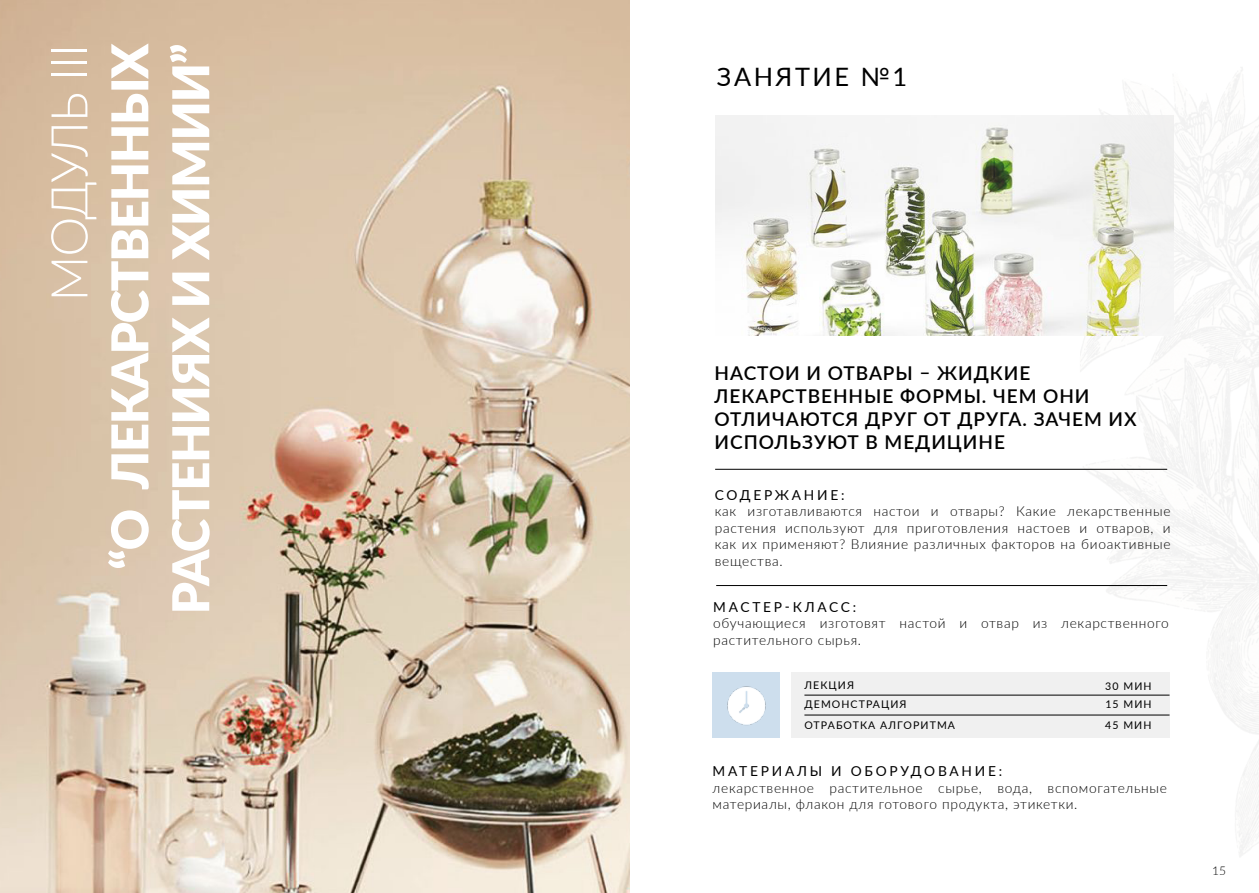
<style>
.page{position:relative;width:1259px;height:893px;background:#fff}
.page>*{position:absolute;margin:0;border:0;box-sizing:border-box;transform-origin:0 0}
.t1{font:900 50.7px/60.9px "Lato";letter-spacing:-.025em;color:#fff;text-align:right}
.t2{font:300 50.7px "Lato";letter-spacing:-.03em;color:#fff}
.t3{font:25.35px "Lato";letter-spacing:.1em;color:#000}
.t4{font:600 19.05px/22.8px "Lato";letter-spacing:.05em;color:#000}
.t5{font:300 13.8px/16.5px "Lato";letter-spacing:.05em;color:#000}
.t6{font:13.8px "Lato";letter-spacing:.2em;color:#000}
.t7{font:300 12px "Lato";color:#000}
.t8{font:10.5px "Lato";letter-spacing:.1em;color:#000}
</style>
<div class="page">
<img style="left:0;top:0;width:629px;height:893px">
<img style="left:716px;top:116px;width:458px;height:220px">
<hr style="left:715px;top:469px;width:452px;height:1px;background:#000">
<hr style="left:716px;top:585px;width:451px;height:1px;background:#000">
<div style="left:791px;top:672px;width:378px;height:65px;background:#f0f0f0"></div>
<div style="left:712px;top:672px;width:68px;height:65px;background:#cddeed"></div>
<hr style="left:804px;top:695px;width:365px;height:1px;background:#000">
<hr style="left:804px;top:715px;width:365px;height:1px;background:#000">
<img style="left:727px;top:686px;width:39px;height:39px">
<h1 class="t2" style="left:34px;top:302px;width:259px;rotate:-90deg">МОДУЛЬ III</h1>
<h1 class="t1" style="left:97px;top:614px;width:573px;rotate:-90deg">“О ЛЕКАРСТВЕННЫХ<br>РАСТЕНИЯХ И ХИМИИ”</h1>
<h2 class="t3" style="left:717px;top:59px;width:192px">ЗАНЯТИЕ №1</h2>
<h3 class="t4" style="left:714px;top:361px;width:423px">НАСТОИ И ОТВАРЫ – ЖИДКИЕ<br>ЛЕКАРСТВЕННЫЕ ФОРМЫ. ЧЕМ ОНИ<br>ОТЛИЧАЮТСЯ ДРУГ ОТ ДРУГА. ЗАЧЕМ ИХ<br>ИСПОЛЬЗУЮТ В МЕДИЦИНЕ</h3>
<p class="t6" style="left:715px;top:485px;width:131px">СОДЕРЖАНИЕ:</p>
<p class="t5" style="left:715px;top:502px;width:457px;text-align:justify">как изготавливаются настои и отвары? Какие лекарственные растения используют для приготовления настоев и отваров, и как их применяют? Влияние различных факторов на биоактивные вещества.</p>
<p class="t6" style="left:713px;top:597px;width:145px">МАСТЕР-КЛАСС:</p>
<p class="t5" style="left:713px;top:614px;width:457px">обучающиеся изготовят настой и отвар из лекарственного растительного сырья.</p>
<p class="t8" style="left:804px;top:678px;width:51px">ЛЕКЦИЯ</p>
<p class="t8" style="left:1105px;top:679px;width:48px">30 МИН</p>
<p class="t8" style="left:804px;top:696px;width:104px">ДЕМОНСТРАЦИЯ</p>
<p class="t8" style="left:1105px;top:696px;width:48px">15 МИН</p>
<p class="t8" style="left:804px;top:718px;width:152px">ОТРАБОТКА АЛГОРИТМА</p>
<p class="t8" style="left:1105px;top:718px;width:48px">45 МИН</p>
<p class="t6" style="left:712px;top:762px;width:291px">МАТЕРИАЛЫ И ОБОРУДОВАНИЕ:</p>
<p class="t5" style="left:712px;top:779px;width:456px">лекарственное растительное сырье, вода, вспомогательные материалы, флакон для готового продукта, этикетки.</p>
<p class="t7" style="left:1212px;top:863px;width:15px">15</p>
</div>
